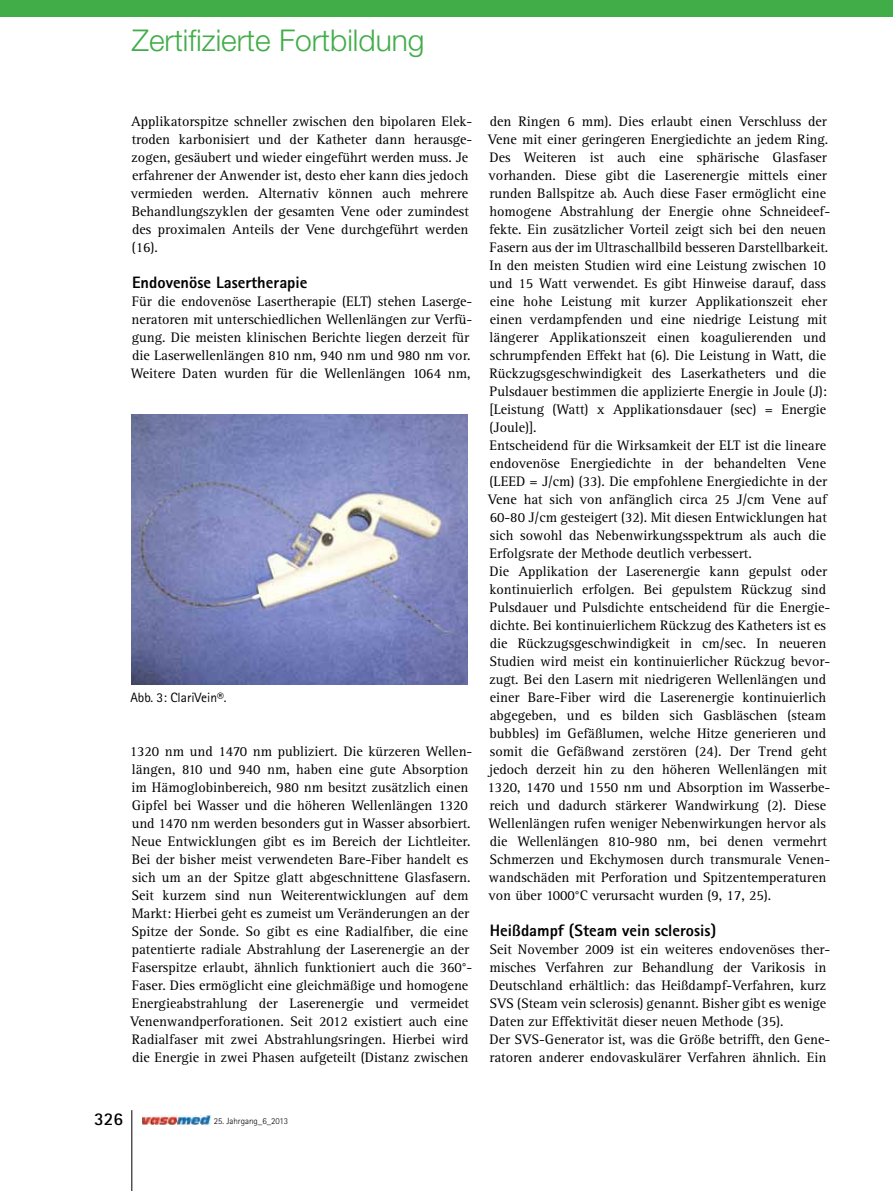
<style>
.page{position:relative;width:893px;height:1191px;background:#fff}
.page>*{position:absolute;margin:0;border:0;box-sizing:border-box;transform-origin:0 0}
.t1{font:300 30px "Helvetica Neue LT Std";color:#41ad49}
.t2{font:700 18px "Rotis Sans Serif Std";color:#000}
.t3{font:800 16.5px "Rotis Sans Serif Std";color:#000}
.t4{font:14.25px/18px "Rotis Serif Std";color:#000}
.t5{font:13.5px "Rotis Sans Serif Std";color:#000}
.t6{font:300 9px "Rotis Sans Serif Std";color:#000}
</style>
<div class="page">
<hr style="left:132px;top:1110px;width:1px;height:81px;background:#000">
<img style="left:142px;top:1115px;width:68px;height:9px">
<div style="left:0;top:0;width:893px;height:17px;background:#41ad49"></div>
<img style="left:131px;top:414px;width:337px;height:270px">
<h1 class="t1" style="left:132px;top:22px;width:294px">Zertifizierte Fortbildung</h1>
<p class="t4" style="left:131px;top:113px;width:343px">Applikatorspitze schneller zwischen den bipolaren Elek&shy;troden karbonisiert und der Katheter dann herausge&shy;zogen, gesäubert und wieder eingeführt werden muss. Je erfahrener der Anwender ist, desto eher kann dies jedoch vermieden werden. Alternativ können auch mehrere Behandlungszyklen der gesamten Vene oder zumindest des proximalen Anteils der Vene durchgeführt werden (16).</p>
<p class="t3" style="left:132px;top:272px;width:177px">Endovenöse Lasertherapie</p>
<p class="t4" style="left:131px;top:293px;width:343px">Für die endovenöse Lasertherapie (ELT) stehen Laserge&shy;neratoren mit unterschiedlichen Wellenlängen zur Verfü&shy;gung. Die meisten klinischen Berichte liegen derzeit für die Laserwellenlängen 810 nm, 940 nm und 980 nm vor.<br>Weitere Daten wurden für die Wellenlängen 1064 nm,</p>
<p class="t5" style="left:130px;top:689px;width:98px">Abb. 3: ClariVein®.</p>
<p class="t4" style="left:130px;top:743px;width:344px">1320 nm und 1470 nm publiziert. Die kürzeren Wellen&shy;längen, 810 und 940 nm, haben eine gute Absorption im Hämoglobinbereich, 980 nm besitzt zusätzlich einen Gipfel bei Wasser und die höheren Wellenlängen 1320 und 1470 nm werden besonders gut in Wasser absorbiert.<br>Neue Entwicklungen gibt es im Bereich der Lichtleiter.<br>Bei der bisher meist verwendeten Bare-Fiber handelt es sich um an der Spitze glatt abgeschnittene Glasfasern.<br>Seit kurzem sind nun Weiterentwicklungen auf dem Markt: Hierbei geht es zumeist um Veränderungen an der Spitze der Sonde. So gibt es eine Radialfiber, die eine patentierte radiale Abstrahlung der Laserenergie an der Faserspitze erlaubt, ähnlich funktioniert auch die 360°- Faser. Dies ermöglicht eine gleichmäßige und homogene Energieabstrahlung der Laserenergie und vermeidet Venenwandperforationen. Seit 2012 existiert auch eine Radialfaser mit zwei Abstrahlungsringen. Hierbei wird die Energie in zwei Phasen aufgeteilt (Distanz zwischen</p>
<p class="t4" style="left:488px;top:113px;width:344px">den Ringen 6 mm). Dies erlaubt einen Verschluss der Vene mit einer geringeren Energiedichte an jedem Ring.<br>Des Weiteren ist auch eine sphärische Glasfaser vorhanden. Diese gibt die Laserenergie mittels einer runden Ballspitze ab. Auch diese Faser ermöglicht eine homogene Abstrahlung der Energie ohne Schneideef&shy;fekte. Ein zusätzlicher Vorteil zeigt sich bei den neuen Fasern aus der im Ultraschallbild besseren Darstellbarkeit.<br>In den meisten Studien wird eine Leistung zwischen 10 und 15 Watt verwendet. Es gibt Hinweise darauf, dass eine hohe Leistung mit kurzer Applikationszeit eher einen verdampfenden und eine niedrige Leistung mit längerer Applikationszeit einen koagulierenden und schrumpfenden Effekt hat (6). Die Leistung in Watt, die Rückzugsgeschwindigkeit des Laserkatheters und die Pulsdauer bestimmen die applizierte Energie in Joule (J): [Leistung (Watt) x Applikationsdauer (sec) = Energie (Joule)].<br>Entscheidend für die Wirksamkeit der ELT ist die lineare endovenöse Energiedichte in der behandelten Vene (LEED = J/cm) (33). Die empfohlene Energiedichte in der Vene hat sich von anfänglich circa 25 J/cm Vene auf 60-80 J/cm gesteigert (32). Mit diesen Entwicklungen hat sich sowohl das Nebenwirkungsspektrum als auch die Erfolgsrate der Methode deutlich verbessert.<br>Die Applikation der Laserenergie kann gepulst oder kontinuierlich erfolgen. Bei gepulstem Rückzug sind Pulsdauer und Pulsdichte entscheidend für die Energie&shy;dichte. Bei kontinuierlichem Rückzug des Katheters ist es die Rückzugsgeschwindigkeit in cm/sec. In neueren Studien wird meist ein kontinuierlicher Rückzug bevor&shy;zugt. Bei den Lasern mit niedrigeren Wellenlängen und einer Bare-Fiber wird die Laserenergie kontinuierlich abgegeben, und es bilden sich Gasbläschen (steam bubbles) im Gefäßlumen, welche Hitze generieren und somit die Gefäßwand zerstören (24). Der Trend geht jedoch derzeit hin zu den höheren Wellenlängen mit 1320, 1470 und 1550 nm und Absorption im Wasserbe&shy;reich und dadurch stärkerer Wandwirkung (2). Diese Wellenlängen rufen weniger Nebenwirkungen hervor als die Wellenlängen 810-980 nm, bei denen vermehrt Schmerzen und Ekchymosen durch transmurale Venen&shy;wandschäden mit Perforation und Spitzentemperaturen von über 1000°C verursacht wurden (9, 17, 25).</p>
<p class="t3" style="left:490px;top:920px;width:228px">Heißdampf (Steam vein sclerosis)</p>
<p class="t4" style="left:489px;top:941px;width:342px">Seit November 2009 ist ein weiteres endovenöses ther&shy;misches Verfahren zur Behandlung der Varikosis in Deutschland erhältlich: das Heißdampf-Verfahren, kurz SVS (Steam vein sclerosis) genannt. Bisher gibt es wenige Daten zur Effektivität dieser neuen Methode (35).<br>Der SVS-Generator ist, was die Größe betrifft, den Gene&shy;ratoren anderer endovaskulärer Verfahren ähnlich. Ein</p>
<p class="t2" style="left:94px;top:1107px;width:30px">326</p>
<p class="t6" style="left:214px;top:1115px;width:76px">25. Jahrgang_6_2013</p>
</div>
